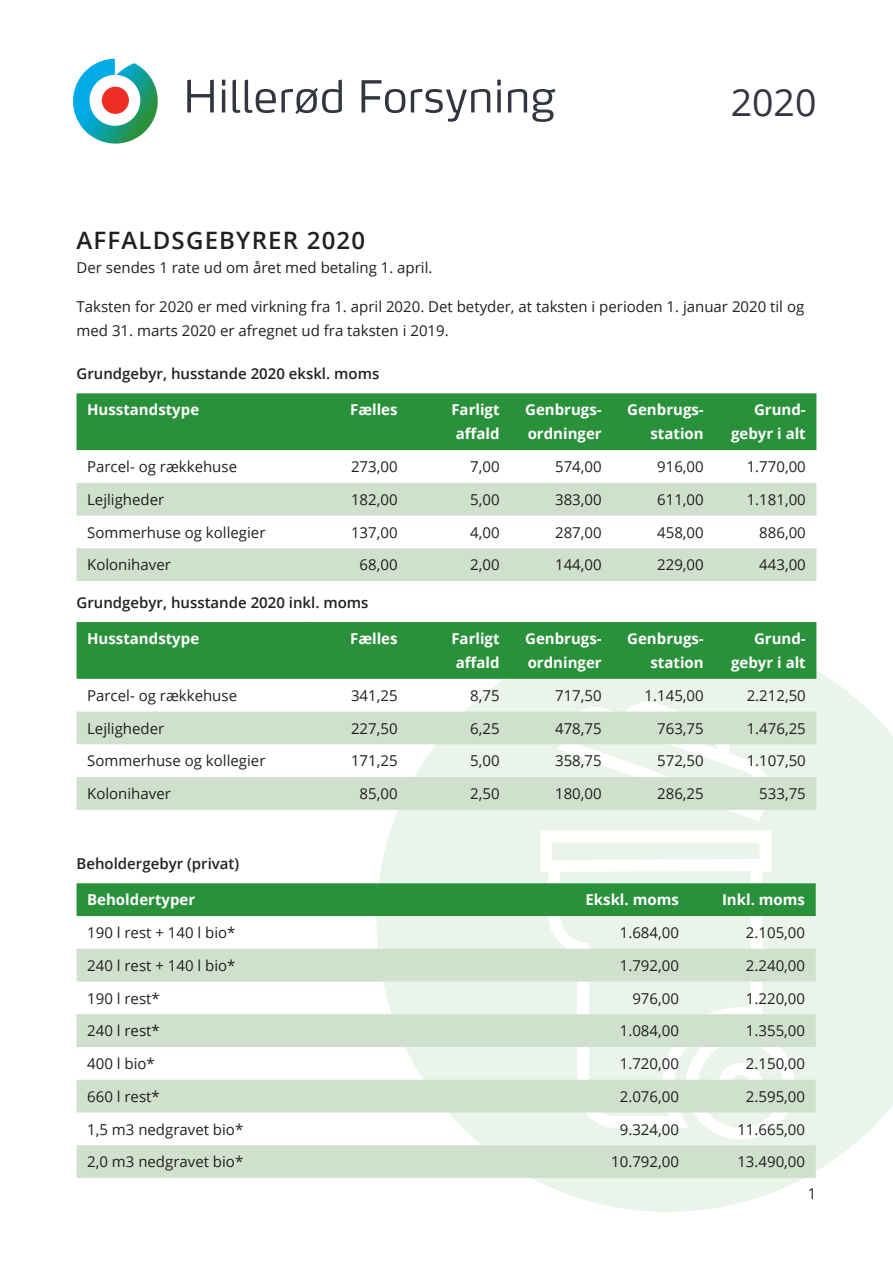
<style>
.page{position:relative;width:893px;height:1263px;background:#fff}
.page>*{position:absolute;margin:0;border:0;box-sizing:border-box;transform-origin:0 0}
.t1{font:37.5px "Open Sans";color:#323640}
.Overskrift{font:600 24px "Open Sans";letter-spacing:.05em;color:#231f20}
.Tekst_udenfor_tabell{font:15px/24px "Open Sans";color:#231f20}
.Table_header_text{font:700 15px/24px "Open Sans";color:#fff}
.Tekst_udenfor_tabell-2{font:600 15px "Open Sans";color:#231f20}
</style>
<div class="page">
<svg style="left:376px;top:629px;width:517px;height:583px;fill:#eaf4eb"></svg>
<svg style="left:540px;top:831px;width:231px;height:118px;fill:#eaf4eb"></svg>
<svg style="left:558px;top:702px;width:212px;height:119px;background:#ecf5ed"></svg>
<svg style="left:187px;top:80px;width:27px;height:32px"></svg>
<hr style="left:222px;top:90px;width:3px;height:22px;background:#323640">
<svg style="left:222px;top:80px;width:3px;height:6px"></svg>
<svg style="left:233px;top:80px;width:109px;height:34px"></svg>
<svg style="left:361px;top:80px;width:44px;height:33px"></svg>
<svg style="left:411px;top:89px;width:79px;height:33px"></svg>
<svg style="left:497px;top:90px;width:4px;height:22px"></svg>
<svg style="left:497px;top:80px;width:4px;height:6px"></svg>
<svg style="left:508px;top:89px;width:47px;height:33px"></svg>
<svg style="left:73px;top:59px;width:85px;height:85px"></svg>
<div style="left:77px;top:393px;width:739px;height:57px;background:#2a913b"></div>
<svg style="left:77px;top:483px;width:739px;height:98px;fill:#cfe0cc"></svg>
<div style="left:77px;top:622px;width:739px;height:57px;background:#2a913b"></div>
<svg style="left:77px;top:711px;width:739px;height:99px;fill:#cfe0cc"></svg>
<div style="left:77px;top:883px;width:739px;height:33px;background:#2a913b"></div>
<svg style="left:77px;top:949px;width:739px;height:229px;fill:#cfe0cc"></svg>
<h1 class="t1" style="left:731px;top:76px;width:87px">2020</h1>
<p class="Overskrift" style="left:77px;top:224px;width:290px">AFFALDSGEBYRER 2020</p>
<p class="Tekst_udenfor_tabell" style="left:77px;top:255px;width:357px">Der sendes 1 rate ud om året med betaling 1. april.</p>
<p class="Tekst_udenfor_tabell" style="left:77px;top:294px;width:729px">Taksten for 2020 er med virkning fra 1. april 2020. Det betyder, at taksten i perioden 1. januar 2020 til og med 31. marts 2020 er afregnet ud fra taksten i 2019.</p>
<p class="Tekst_udenfor_tabell-2" style="left:77px;top:363px;width:304px">Grundgebyr, husstande 2020 ekskl. moms</p>
<p class="Table_header_text" style="left:87px;top:398px;width:114px">Husstandstype</p>
<p class="Table_header_text" style="left:350px;top:398px;width:49px">Fælles</p>
<p class="Table_header_text" style="left:451px;top:398px;width:50px">Farligt affald</p>
<p class="Table_header_text" style="left:525px;top:398px;width:78px">Genbrugs&shy;ordninger</p>
<p class="Table_header_text" style="left:627px;top:398px;width:78px;text-align:right">Genbrugs&shy;station</p>
<p class="Table_header_text" style="left:731px;top:398px;width:76px;text-align:right">Grund&shy;gebyr i alt</p>
<p class="Tekst_udenfor_tabell" style="left:87px;top:454px;width:151px">Parcel- og rækkehuse</p>
<p class="Tekst_udenfor_tabell" style="left:351px;top:454px;width:48px">273,00</p>
<p class="Tekst_udenfor_tabell" style="left:470px;top:454px;width:31px">7,00</p>
<p class="Tekst_udenfor_tabell" style="left:555px;top:454px;width:48px">574,00</p>
<p class="Tekst_udenfor_tabell" style="left:657px;top:454px;width:48px">916,00</p>
<p class="Tekst_udenfor_tabell" style="left:747px;top:454px;width:61px">1.770,00</p>
<p class="Tekst_udenfor_tabell" style="left:87px;top:487px;width:79px">Lejligheder</p>
<p class="Tekst_udenfor_tabell" style="left:351px;top:487px;width:48px">182,00</p>
<p class="Tekst_udenfor_tabell" style="left:470px;top:487px;width:31px">5,00</p>
<p class="Tekst_udenfor_tabell" style="left:555px;top:487px;width:48px">383,00</p>
<p class="Tekst_udenfor_tabell" style="left:657px;top:487px;width:48px">611,00</p>
<p class="Tekst_udenfor_tabell" style="left:747px;top:487px;width:61px">1.181,00</p>
<p class="Tekst_udenfor_tabell" style="left:87px;top:520px;width:180px">Sommerhuse og kollegier</p>
<p class="Tekst_udenfor_tabell" style="left:351px;top:520px;width:48px">137,00</p>
<p class="Tekst_udenfor_tabell" style="left:470px;top:520px;width:31px">4,00</p>
<p class="Tekst_udenfor_tabell" style="left:555px;top:520px;width:48px">287,00</p>
<p class="Tekst_udenfor_tabell" style="left:657px;top:520px;width:48px">458,00</p>
<p class="Tekst_udenfor_tabell" style="left:759px;top:520px;width:48px">886,00</p>
<p class="Tekst_udenfor_tabell" style="left:87px;top:553px;width:85px">Kolonihaver</p>
<p class="Tekst_udenfor_tabell" style="left:360px;top:553px;width:39px">68,00</p>
<p class="Tekst_udenfor_tabell" style="left:470px;top:553px;width:31px">2,00</p>
<p class="Tekst_udenfor_tabell" style="left:555px;top:553px;width:48px">144,00</p>
<p class="Tekst_udenfor_tabell" style="left:657px;top:553px;width:48px">229,00</p>
<p class="Tekst_udenfor_tabell" style="left:759px;top:553px;width:48px">443,00</p>
<p class="Tekst_udenfor_tabell-2" style="left:77px;top:592px;width:293px">Grundgebyr, husstande 2020 inkl. moms</p>
<p class="Table_header_text" style="left:87px;top:626px;width:114px">Husstandstype</p>
<p class="Table_header_text" style="left:350px;top:626px;width:49px">Fælles</p>
<p class="Table_header_text" style="left:451px;top:626px;width:50px">Farligt affald</p>
<p class="Table_header_text" style="left:525px;top:626px;width:78px">Genbrugs&shy;ordninger</p>
<p class="Table_header_text" style="left:627px;top:626px;width:78px;text-align:right">Genbrugs&shy;station</p>
<p class="Table_header_text" style="left:731px;top:626px;width:76px;text-align:right">Grund&shy;gebyr i alt</p>
<p class="Tekst_udenfor_tabell" style="left:87px;top:683px;width:151px">Parcel- og rækkehuse</p>
<p class="Tekst_udenfor_tabell" style="left:351px;top:683px;width:48px">341,25</p>
<p class="Tekst_udenfor_tabell" style="left:470px;top:683px;width:31px">8,75</p>
<p class="Tekst_udenfor_tabell" style="left:555px;top:683px;width:48px">717,50</p>
<p class="Tekst_udenfor_tabell" style="left:645px;top:683px;width:61px">1.145,00</p>
<p class="Tekst_udenfor_tabell" style="left:747px;top:683px;width:61px">2.212,50</p>
<p class="Tekst_udenfor_tabell" style="left:87px;top:716px;width:79px">Lejligheder</p>
<p class="Tekst_udenfor_tabell" style="left:351px;top:716px;width:48px">227,50</p>
<p class="Tekst_udenfor_tabell" style="left:470px;top:716px;width:31px">6,25</p>
<p class="Tekst_udenfor_tabell" style="left:555px;top:716px;width:48px">478,75</p>
<p class="Tekst_udenfor_tabell" style="left:657px;top:716px;width:48px">763,75</p>
<p class="Tekst_udenfor_tabell" style="left:747px;top:716px;width:61px">1.476,25</p>
<p class="Tekst_udenfor_tabell" style="left:87px;top:748px;width:180px">Sommerhuse og kollegier</p>
<p class="Tekst_udenfor_tabell" style="left:351px;top:748px;width:48px">171,25</p>
<p class="Tekst_udenfor_tabell" style="left:470px;top:748px;width:31px">5,00</p>
<p class="Tekst_udenfor_tabell" style="left:555px;top:748px;width:48px">358,75</p>
<p class="Tekst_udenfor_tabell" style="left:657px;top:748px;width:48px">572,50</p>
<p class="Tekst_udenfor_tabell" style="left:747px;top:748px;width:61px">1.107,50</p>
<p class="Tekst_udenfor_tabell" style="left:87px;top:781px;width:85px">Kolonihaver</p>
<p class="Tekst_udenfor_tabell" style="left:360px;top:781px;width:39px">85,00</p>
<p class="Tekst_udenfor_tabell" style="left:470px;top:781px;width:31px">2,50</p>
<p class="Tekst_udenfor_tabell" style="left:555px;top:781px;width:48px">180,00</p>
<p class="Tekst_udenfor_tabell" style="left:657px;top:781px;width:48px">286,25</p>
<p class="Tekst_udenfor_tabell" style="left:759px;top:781px;width:48px">533,75</p>
<p class="Tekst_udenfor_tabell-2" style="left:77px;top:853px;width:164px">Beholdergebyr (privat)</p>
<p class="Table_header_text" style="left:87px;top:887px;width:110px">Beholdertyper</p>
<p class="Table_header_text" style="left:585px;top:887px;width:95px">Ekskl. moms</p>
<p class="Table_header_text" style="left:722px;top:887px;width:85px">Inkl. moms</p>
<p class="Tekst_udenfor_tabell" style="left:87px;top:920px;width:150px">190 l rest + 140 l bio*</p>
<p class="Tekst_udenfor_tabell" style="left:620px;top:920px;width:61px">1.684,00</p>
<p class="Tekst_udenfor_tabell" style="left:746px;top:920px;width:61px">2.105,00</p>
<p class="Tekst_udenfor_tabell" style="left:87px;top:953px;width:150px">240 l rest + 140 l bio*</p>
<p class="Tekst_udenfor_tabell" style="left:620px;top:953px;width:61px">1.792,00</p>
<p class="Tekst_udenfor_tabell" style="left:746px;top:953px;width:61px">2.240,00</p>
<p class="Tekst_udenfor_tabell" style="left:87px;top:986px;width:74px">190 l rest*</p>
<p class="Tekst_udenfor_tabell" style="left:632px;top:986px;width:48px">976,00</p>
<p class="Tekst_udenfor_tabell" style="left:746px;top:986px;width:61px">1.220,00</p>
<p class="Tekst_udenfor_tabell" style="left:87px;top:1018px;width:74px">240 l rest*</p>
<p class="Tekst_udenfor_tabell" style="left:620px;top:1018px;width:61px">1.084,00</p>
<p class="Tekst_udenfor_tabell" style="left:746px;top:1018px;width:61px">1.355,00</p>
<p class="Tekst_udenfor_tabell" style="left:87px;top:1051px;width:69px">400 l bio*</p>
<p class="Tekst_udenfor_tabell" style="left:620px;top:1051px;width:61px">1.720,00</p>
<p class="Tekst_udenfor_tabell" style="left:746px;top:1051px;width:61px">2.150,00</p>
<p class="Tekst_udenfor_tabell" style="left:87px;top:1084px;width:74px">660 l rest*</p>
<p class="Tekst_udenfor_tabell" style="left:620px;top:1084px;width:61px">2.076,00</p>
<p class="Tekst_udenfor_tabell" style="left:746px;top:1084px;width:61px">2.595,00</p>
<p class="Tekst_udenfor_tabell" style="left:87px;top:1117px;width:158px">1,5 m3 nedgravet bio*</p>
<p class="Tekst_udenfor_tabell" style="left:620px;top:1117px;width:61px">9.324,00</p>
<p class="Tekst_udenfor_tabell" style="left:737px;top:1117px;width:69px">11.665,00</p>
<p class="Tekst_udenfor_tabell" style="left:87px;top:1149px;width:158px">2,0 m3 nedgravet bio*</p>
<p class="Tekst_udenfor_tabell" style="left:611px;top:1149px;width:69px">10.792,00</p>
<p class="Tekst_udenfor_tabell" style="left:737px;top:1149px;width:69px">13.490,00</p>
<p class="Tekst_udenfor_tabell" style="left:808px;top:1181px;width:10px">1</p>
</div>
